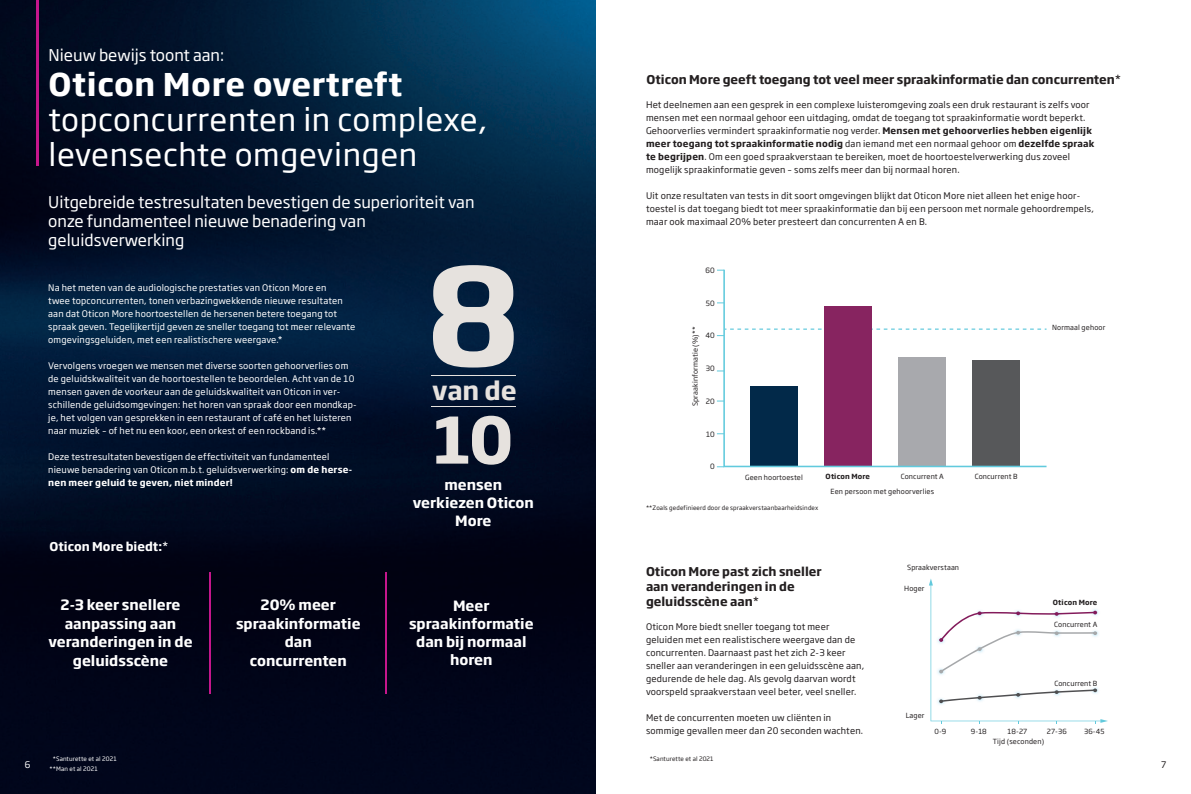
<style>
.page{position:relative;width:1191px;height:794px;background:#fff}
.page>*{position:absolute;margin:0;border:0;box-sizing:border-box;transform-origin:0 0}
.t1{font:31px/35px "Soho Gothic Pro";letter-spacing:.02em;color:#fff}
.t2{font:700 31px "Soho Gothic Pro";letter-spacing:.02em;color:#fff}
.t3{font:700 25.1px "Soho Gothic Pro";color:#e6e2de}
.t4{font:16px/19px "Soho Gothic Pro";color:#fff}
.t5{font:700 14px/18.5px "Soho Gothic Pro";color:#fff;text-align:center}
.t6{font:700 12px/15px "Soho Gothic Pro";color:#231f20}
.t7{font:700 12px "Soho Gothic Pro";color:#fff}
.t8{font:9px/13px "Soho Gothic Pro";letter-spacing:.02em;color:#231f20}
.t9{font:9px/13px "Soho Gothic Pro";letter-spacing:.02em;color:#fff}
.t10{font:7.2px "Soho Gothic Pro";color:#231f20}
.t11{font:7.2px "Soho Pro";color:#231f20}
.t12{font:7px "Soho Gothic Pro";letter-spacing:.02em;color:#231f20}
.t13{font:700 7px "Soho Gothic Pro";letter-spacing:.02em;color:#231f20}
.t14{font:6px "Soho Gothic Pro";letter-spacing:.02em;color:#231f20}
.t15{font:6px "Soho Gothic Pro";letter-spacing:.02em;color:#fff}
.s1{font-weight:700}
.s2{font-weight:400}
</style>
<div class="page">
<img style="left:0;top:0;width:595px;height:794px">
<hr style="left:431px;top:375px;width:85px;height:1px;background:#e6e2de">
<hr style="left:431px;top:406px;width:85px;height:1px;background:#e6e2de">
<svg style="left:436px;top:416px;width:74px;height:49px;background:#7e8189"></svg>
<svg style="left:433px;top:265px;width:81px;height:102px;background:#a0a6ad"></svg>
<svg style="left:929px;top:578px;width:179px;height:146px"></svg>
<svg style="left:722px;top:269px;width:324px;height:199px"></svg>
<hr style="left:209px;top:571px;width:2px;height:122px;background:#c5168c">
<hr style="left:385px;top:571px;width:2px;height:122px;background:#c5168c">
<hr style="left:36px;top:0;width:2px;height:49px;background:#c5168c">
<hr style="left:36px;top:49px;width:2px;height:117px;background:#c5168c">
<h3 class="t4" style="left:48px;top:45px;width:177px">Nieuw bewijs toont aan:</h3>
<h1 class="t2" style="left:48px;top:60px;width:356px">Oticon More overtreft</h1>
<h1 class="t1" style="left:48px;top:100px;width:440px">topconcurrenten in complexe, levensechte omgevingen</h1>
<h3 class="t4" style="left:48px;top:192px;width:428px">Uitgebreide testresultaten bevestigen de superioriteit van onze fundamenteel nieuwe benadering van geluidsverwerking</h3>
<p class="t9" style="left:48px;top:280px;width:309px">Na het meten van de audiologische prestaties van Oticon More en<br>twee topconcurrenten, tonen verbazingwekkende nieuwe resultaten aan dat Oticon More hoortoestellen de hersenen betere toegang tot spraak geven. Tegelijkertijd geven ze sneller toegang tot meer relevante omgevingsgeluiden, met een realistischere weergave.*</p>
<p class="t9" style="left:48px;top:358px;width:310px">Vervolgens vroegen we mensen met diverse soorten gehoorverlies om de geluidskwaliteit van de hoortoestellen te beoordelen. Acht van de 10 mensen gaven de voorkeur aan de geluidskwaliteit van Oticon in ver&shy;schillende geluidsomgevingen: het horen van spraak door een mondkap&shy;je, het volgen van gesprekken in een restaurant of café en het luisteren naar muziek – of het nu een koor, een orkest of een rockband is.**</p>
<p class="t9" style="left:48px;top:449px;width:305px">Deze testresultaten bevestigen de effectiviteit van fundamenteel nieuwe benadering van Oticon m.b.t. geluidsverwerking: <span class="s1">om de herse&shy;nen meer geluid te geven, niet minder!</span></p>
<h3 class="t7" style="left:50px;top:537px;width:120px">Oticon More biedt:<span class="s2">*</span></h3>
<h2 class="t3" style="left:432px;top:371px;width:86px">van de</h2>
<h3 class="t5" style="left:413px;top:474px;width:122px;line-height:18px">mensen verkiezen Oticon<br>More</h3>
<h3 class="t5" style="left:48px;top:595px;width:146px">2-3 keer snellere aanpassing aan veranderingen in de geluidsscène</h3>
<h3 class="t5" style="left:409px;top:596px;width:126px;line-height:18px">Meer spraakinformatie dan bij normaal horen</h3>
<h3 class="t5" style="left:236px;top:595px;width:126px">20% meer spraakinformatie dan concurrenten</h3>
<h3 class="t6" style="left:646px;top:71px;width:476px">Oticon More geeft toegang tot veel meer spraakinformatie dan concurrenten<span class="s2">*</span></h3>
<p class="t8" style="left:646px;top:98px;width:450px">Het deelnemen aan een gesprek in een complexe luisteromgeving zoals een druk restaurant is zelfs voor mensen met een normaal gehoor een uitdaging, omdat de toegang tot spraakinformatie wordt beperkt.<br>Gehoorverlies vermindert spraakinformatie nog verder. <span class="s1">Mensen met gehoorverlies hebben eigenlijk meer toegang tot spraakinformatie nodig</span> dan iemand met een normaal gehoor om <span class="s1">dezelfde spraak te begrijpen</span>. Om een goed spraakverstaan te bereiken, moet de hoortoestelverwerking dus zoveel mogelijk spraakinformatie geven – soms zelfs meer dan bij normaal horen.</p>
<p class="t8" style="left:646px;top:189px;width:449px">Uit onze resultaten van tests in dit soort omgevingen blijkt dat Oticon More niet alleen het enige hoor&shy;toestel is dat toegang biedt tot meer spraakinformatie dan bij een persoon met normale gehoordrempels, maar ook maximaal 20% beter presteert dan concurrenten A en B.</p>
<p class="t11" style="left:705px;top:266px;width:11px">60</p>
<p class="t10" style="left:706px;top:298px;width:10px">50</p>
<p class="t10" style="left:705px;top:330px;width:11px">40</p>
<p class="t10" style="left:706px;top:363px;width:10px">30</p>
<p class="t10" style="left:706px;top:396px;width:10px">20</p>
<p class="t10" style="left:706px;top:428px;width:10px">10</p>
<p class="t10" style="left:710px;top:460px;width:6px">0</p>
<p class="t12" style="left:689px;top:406px;width:81px;rotate:-90deg">Spraakinformatie (%)**</p>
<p class="t12" style="left:745px;top:471px;width:59px">Geen hoortoestel</p>
<p class="t13" style="left:825px;top:471px;width:46px">Oticon More</p>
<p class="t12" style="left:901px;top:471px;width:45px">Concurrent A</p>
<p class="t12" style="left:974px;top:471px;width:44px">Concurrent B</p>
<p class="t12" style="left:830px;top:486px;width:105px">Een persoon met gehoorverlies</p>
<p class="t14" style="left:646px;top:503px;width:174px">**Zoals gedefinieerd door de spraakverstaanbaarheidsindex</p>
<p class="t12" style="left:1052px;top:322px;width:55px">Normaal gehoor</p>
<h3 class="t6" style="left:646px;top:563px;width:177px">Oticon More past zich sneller aan veranderingen in de geluidsscène aan<span class="s2">*</span></h3>
<p class="t8" style="left:646px;top:620px;width:220px">Oticon More biedt sneller toegang tot meer geluiden met een realistischere weergave dan de concurrenten. Daarnaast past het zich 2-3 keer sneller aan veranderingen in een geluidsscène aan, gedurende de hele dag. Als gevolg daarvan wordt voorspeld spraakverstaan veel beter, veel sneller.</p>
<p class="t8" style="left:646px;top:711px;width:219px">Met de concurrenten moeten uw cliënten in sommige gevallen meer dan 20 seconden wachten.</p>
<p class="t12" style="left:907px;top:561px;width:54px">Spraakverstaan</p>
<p class="t12" style="left:904px;top:583px;width:22px">Hoger</p>
<p class="t13" style="left:1053px;top:597px;width:46px">Oticon More</p>
<p class="t12" style="left:1054px;top:619px;width:45px">Concurrent A</p>
<p class="t12" style="left:1054px;top:678px;width:44px">Concurrent B</p>
<p class="t12" style="left:905px;top:710px;width:20px">Lager</p>
<p class="t12" style="left:934px;top:725px;width:13px">0-9</p>
<p class="t12" style="left:971px;top:725px;width:17px">9-18</p>
<p class="t12" style="left:1007px;top:725px;width:21px">18-27</p>
<p class="t12" style="left:1046px;top:725px;width:22px">27-36</p>
<p class="t12" style="left:1084px;top:725px;width:22px">36-45</p>
<p class="t12" style="left:992px;top:735px;width:53px">Tijd (seconden)</p>
<p class="t15" style="left:53px;top:754px;width:65px">*Santurette et al 2021</p>
<p class="t14" style="left:649px;top:754px;width:65px">*Santurette et al 2021</p>
<p class="t9" style="left:25px;top:757px;width:7px">6</p>
<p class="t8" style="left:1161px;top:757px;width:7px">7</p>
<p class="t15" style="left:50px;top:764px;width:50px">**Man et al 2021</p>
</div>
